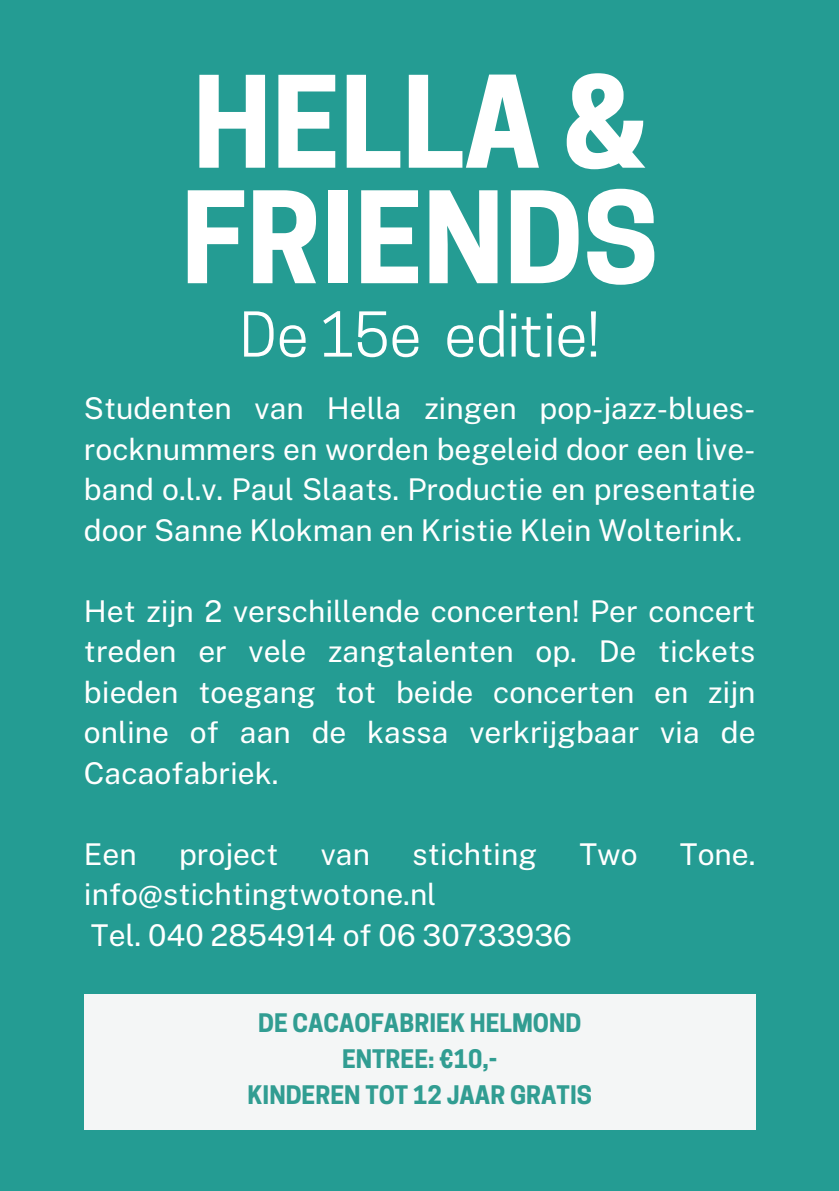
<style>
.page{position:relative;width:839px;height:1191px;background:#fff}
.page>*{position:absolute;margin:0;border:0;box-sizing:border-box;transform-origin:0 0}
.t1{font:700 119.2px/115.6px "Cooper Hewitt";color:#fff}
.t2{font:58px "Cooper Hewitt";color:#fff}
.t3{font:30px/40.4px "Public Sans";color:#fff;text-align:justify}
.t4{font:700 24px/36px "Cooper Hewitt";color:#319d92;text-align:center}
</style>
<div class="page">
<div style="left:0;top:0;width:838px;height:1191px;background:#249c93"></div>
<div style="left:84px;top:994px;width:671px;height:135px;background:#f4f6f6"></div>
<h1 class="t1" style="left:181px;top:66px;width:479px">HELLA &amp;<br>FRIENDS</h1>
<h2 class="t2" style="left:240px;top:301px;width:361px">De 15e editie!</h2>
<p class="t3" style="left:84px;top:386px;width:673px">Studenten van Hella zingen pop-jazz-blues&shy;rocknummers en worden begeleid door een live&shy;band o.l.v. Paul Slaats. Productie en presentatie door Sanne Klokman en Kristie Klein Wolterink.</p>
<p class="t3" style="left:84px;top:589px;width:673px">Het zijn 2 verschillende concerten! Per concert treden er vele zangtalenten op. De tickets bieden toegang tot beide concerten en zijn online of aan de kassa verkrijgbaar via de Cacaofabriek.</p>
<p class="t3" style="left:84px;top:832px;width:54px">Een</p>
<p class="t3" style="left:179px;top:832px;width:101px">project</p>
<p class="t3" style="left:321px;top:832px;width:51px">van</p>
<p class="t3" style="left:412px;top:832px;width:126px">stichting</p>
<p class="t3" style="left:579px;top:832px;width:60px">Two</p>
<p class="t3" style="left:680px;top:832px;width:77px">Tone.</p>
<p class="t3" style="left:84px;top:872px;width:489px">info@stichtingtwotone.nl<br>Tel. 040 2854914 of 06 30733936</p>
<p class="t4" style="left:247px;top:1005px;width:346px">DE CACAOFABRIEK HELMOND<br>ENTREE: €10,-<br>KINDEREN TOT 12 JAAR GRATIS</p>
</div>
